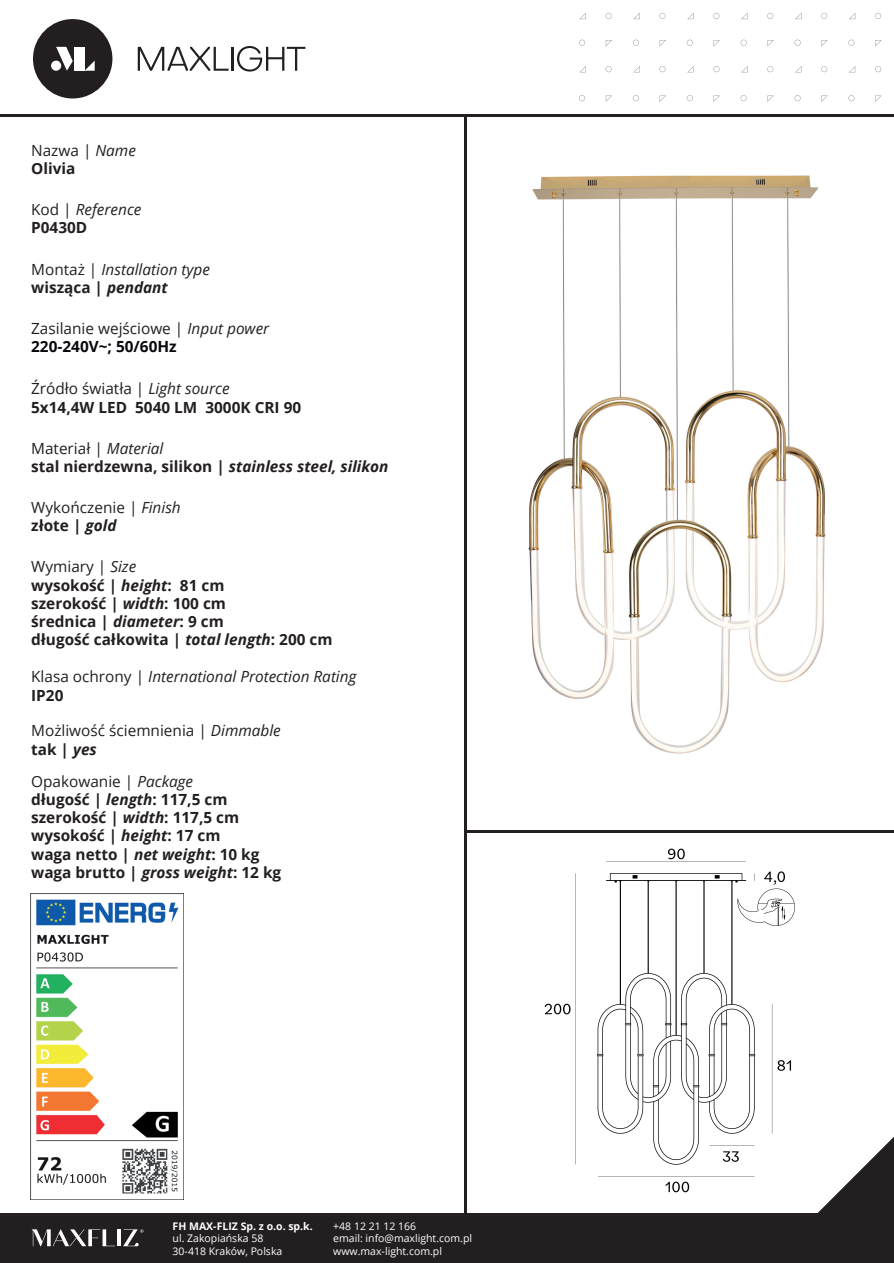
<style>
.page{position:relative;width:894px;height:1263px;background:#fff}
.page>*{position:absolute;margin:0;border:0;box-sizing:border-box;transform-origin:0 0}
.t1{font:700 15.3px/18.1px "Open Sans";color:#231f20}
.t2{font:15.3px/18.1px "Open Sans";color:#231f20}
.t3{font:italic 15.3px/18.1px "Open Sans";color:#231f20}
.t4{font:10.5px/12.6px "Open Sans";color:#fff}
.t5{font:700 10.5px "Open Sans";color:#fff}
.s1{font-style:italic}
.s2{font-weight:700}
.s3{font-style:normal}
.s4{font-weight:700;font-style:normal}
.s5{font-weight:700;color:#07080c}
.s6{font-weight:400}
.s7{font-weight:400;font-style:italic}
.s8{font-weight:700;font-style:italic}
</style>
<div class="page">
<svg style="left:579px;top:13px;width:7px;height:6px"></svg>
<svg style="left:606px;top:13px;width:6px;height:6px"></svg>
<svg style="left:606px;top:40px;width:6px;height:6px"></svg>
<svg style="left:579px;top:40px;width:6px;height:6px"></svg>
<svg style="left:580px;top:66px;width:6px;height:6px"></svg>
<svg style="left:606px;top:66px;width:6px;height:6px"></svg>
<svg style="left:633px;top:13px;width:7px;height:6px"></svg>
<svg style="left:659px;top:13px;width:7px;height:6px"></svg>
<svg style="left:660px;top:40px;width:6px;height:6px"></svg>
<svg style="left:633px;top:40px;width:6px;height:6px"></svg>
<svg style="left:634px;top:66px;width:6px;height:6px"></svg>
<svg style="left:659px;top:66px;width:7px;height:6px"></svg>
<svg style="left:687px;top:13px;width:7px;height:6px"></svg>
<svg style="left:713px;top:13px;width:6px;height:6px"></svg>
<svg style="left:714px;top:40px;width:6px;height:6px"></svg>
<svg style="left:687px;top:40px;width:6px;height:6px"></svg>
<svg style="left:713px;top:66px;width:6px;height:6px"></svg>
<svg style="left:741px;top:13px;width:7px;height:6px"></svg>
<svg style="left:767px;top:13px;width:6px;height:6px"></svg>
<svg style="left:767px;top:40px;width:7px;height:7px"></svg>
<svg style="left:741px;top:40px;width:6px;height:6px"></svg>
<svg style="left:741px;top:66px;width:7px;height:6px"></svg>
<svg style="left:767px;top:66px;width:6px;height:6px"></svg>
<svg style="left:795px;top:13px;width:6px;height:6px"></svg>
<svg style="left:821px;top:13px;width:6px;height:6px"></svg>
<svg style="left:821px;top:40px;width:7px;height:7px"></svg>
<svg style="left:795px;top:40px;width:6px;height:6px"></svg>
<svg style="left:821px;top:66px;width:6px;height:6px"></svg>
<svg style="left:849px;top:13px;width:6px;height:6px"></svg>
<svg style="left:875px;top:13px;width:6px;height:6px"></svg>
<svg style="left:875px;top:40px;width:7px;height:7px"></svg>
<svg style="left:848px;top:40px;width:7px;height:6px"></svg>
<svg style="left:606px;top:96px;width:6px;height:6px"></svg>
<svg style="left:579px;top:95px;width:6px;height:6px"></svg>
<svg style="left:660px;top:96px;width:6px;height:6px"></svg>
<svg style="left:633px;top:95px;width:6px;height:6px"></svg>
<svg style="left:687px;top:95px;width:6px;height:6px"></svg>
<svg style="left:767px;top:96px;width:7px;height:6px"></svg>
<svg style="left:741px;top:95px;width:6px;height:6px"></svg>
<svg style="left:795px;top:95px;width:6px;height:6px"></svg>
<svg style="left:875px;top:96px;width:6px;height:6px"></svg>
<svg style="left:848px;top:95px;width:7px;height:6px"></svg>
<svg style="left:849px;top:66px;width:6px;height:6px"></svg>
<svg style="left:875px;top:66px;width:6px;height:6px"></svg>
<hr style="left:0;top:115px;width:894px;height:2px;background:#231f20">
<hr style="left:464px;top:830px;width:430px;height:3px;background:#231f20">
<hr style="left:464px;top:115px;width:2px;height:1111px;background:#231f20">
<div style="left:0;top:1213px;width:894px;height:50px;background:#231f20"></div>
<div style="left:33px;top:19px;width:79px;height:80px;background:#231f20;border-radius:50%"></div>
<div style="left:74px;top:47px;width:11px;height:24px;background:#fff"></div>
<svg style="left:56px;top:47px;width:17px;height:24px"></svg>
<svg style="left:85px;top:61px;width:10px;height:10px"></svg>
<div style="left:51px;top:61px;width:10px;height:10px;background:#fff;border-radius:50%"></div>
<svg style="left:138px;top:47px;width:91px;height:24px"></svg>
<hr style="left:231px;top:47px;width:2px;height:24px;background:#231f20">
<svg style="left:237px;top:46px;width:68px;height:26px"></svg>
<svg style="left:817px;top:1137px;width:77px;height:76px"></svg>
<hr style="left:117px;top:1229px;width:4px;height:17px;background:#fff">
<svg style="left:31px;top:1229px;width:84px;height:17px"></svg>
<svg style="left:123px;top:1229px;width:20px;height:17px"></svg>
<img style="left:544px;top:848px;width:250px;height:345px">
<img style="left:528px;top:175px;width:298px;height:579px">
<img style="left:31px;top:894px;width:153px;height:306px">
<p class="t2" style="left:31px;top:141px;width:106px">Nazwa | <span class="s1">Name<br></span><span class="s2">Olivia</span></p>
<p class="t3" style="left:31px;top:200px;width:112px"><span class="s3">Kod |</span> Reference<br><span class="s4">P0430D</span></p>
<p class="t3" style="left:31px;top:260px;width:180px"><span class="s3">Montaż |</span> Installation type <span class="s4">wisząca |</span> <span class="s2">pendant</span></p>
<p class="t2" style="left:31px;top:319px;width:240px">Zasilanie wejściowe | <span class="s1">Input power<br></span><span class="s5">220-240V~; 50/60Hz</span></p>
<p class="t1" style="left:31px;top:379px;width:272px"><span class="s6">Źródło światła |</span> <span class="s7">Light source<br></span>5x14,4W LED 5040 LM 3000K CRI 90</p>
<p class="t1" style="left:31px;top:439px;width:359px"><span class="s6">Materiał |</span> <span class="s7">Material<br></span>stal nierdzewna, silikon | <span class="s1">stainless steel, silikon</span></p>
<p class="t2" style="left:31px;top:498px;width:151px">Wykończenie | <span class="s1">Finish </span><span class="s2">złote |</span> <span class="s8">gold</span></p>
<p class="t1" style="left:31px;top:557px;width:303px"><span class="s6">Wymiary |</span> <span class="s7">Size<br></span>wysokość | <span class="s1">height</span>: 81 cm<br>szerokość | <span class="s1">width</span>: 100 cm<br>średnica | <span class="s1">diameter</span>: 9 cm<br>długość całkowita | <span class="s1">total length</span>: 200 cm</p>
<p class="t3" style="left:31px;top:667px;width:327px"><span class="s3">Klasa ochrony |</span> International Protection Rating<br><span class="s4">IP20</span></p>
<p class="t2" style="left:31px;top:721px;width:251px">Możliwość ściemnienia | <span class="s1">Dimmable </span><span class="s2">tak |</span> <span class="s8">yes</span></p>
<p class="t1" style="left:31px;top:772px;width:252px"><span class="s6">Opakowanie |</span> <span class="s7">Package<br></span>długość | <span class="s1">length</span>: 117,5 cm szerokość | <span class="s1">width</span>: 117,5 cm wysokość | <span class="s1">height</span>: 17 cm<br>waga netto | <span class="s1">net weight</span>: 10 kg waga brutto | <span class="s1">gross weight</span>: 12 kg</p>
<p class="t5" style="left:173px;top:1219px;width:142px">FH MAX-FLIZ Sp. z o.o. sp.k.</p>
<p class="t4" style="left:173px;top:1232px;width:111px">ul. Zakopiańska 58<br>30-418 Kraków, Polska</p>
<p class="t4" style="left:333px;top:1219px;width:140px">+48 12 21 12 166<br>email: info@maxlight.com.pl www.max-light.com.pl</p>
</div>
